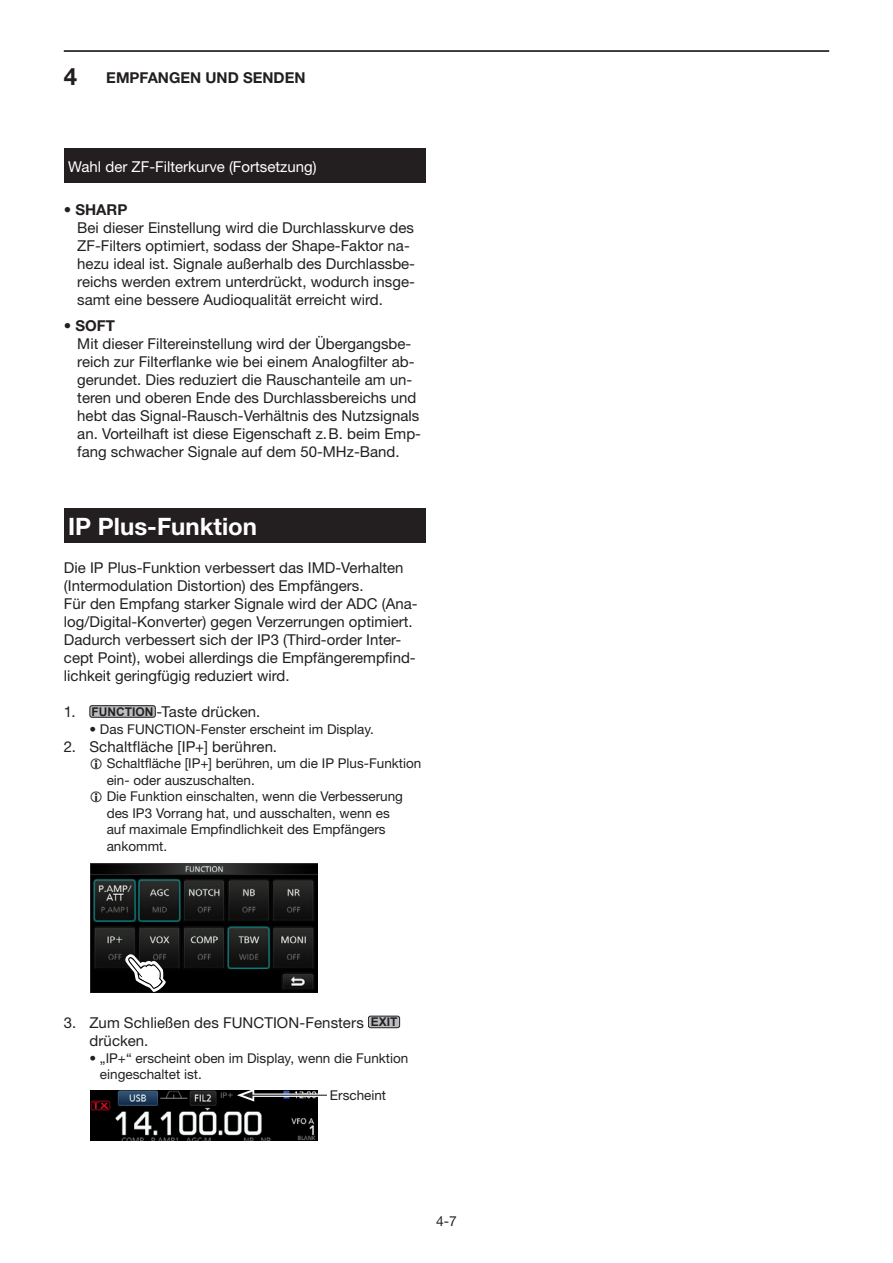
<style>
.page{position:relative;width:893px;height:1263px;background:#fff}
.page>*{position:absolute;margin:0;border:0;box-sizing:border-box;transform-origin:0 0}
.t1{font:700 24px "Helvetica Neue";color:#fff}
.t2{font:15px/18px "Helvetica Neue";color:#231f20}
.t3{font:15px "Helvetica Neue";color:#fff}
.t4{font:700 15px "Helvetica Neue";color:#231f20}
.t5{font:13.8px "Helvetica Neue";color:#231f20}
.t6{font:13.5px/16.5px "Helvetica Neue";color:#231f20}
.s1{font-size:24px}
.s2{font-weight:700}
.s3{font-family:"Arial";font-weight:700;font-size:12px}
</style>
<div class="page">
<hr style="left:64px;top:50px;width:765px;height:2px;background:#231f20">
<div style="left:64px;top:508px;width:361px;height:34px;background:#231f20"></div>
<div style="left:90px;top:706px;width:65px;height:11px;background:#bcbdc0;border-radius:2px"></div>
<div style="left:89px;top:705px;width:67px;height:13px;border:1px solid #231f20;border-radius:2px"></div>
<img style="left:91px;top:864px;width:226px;height:128px">
<svg style="left:126px;top:952px;width:41px;height:41px"></svg>
<div style="left:368px;top:1016px;width:32px;height:12px;background:#bcbdc0;border-radius:2px"></div>
<div style="left:368px;top:1016px;width:32px;height:12px;border:1px solid #231f20;border-radius:2px"></div>
<img style="left:91px;top:1090px;width:226px;height:50px">
<svg style="left:254px;top:1093px;width:73px;height:4px"></svg>
<hr style="left:250px;top:1095px;width:77px;height:1px;background:#231f20">
<svg style="left:237px;top:1090px;width:17px;height:11px"></svg>
<div style="left:64px;top:149px;width:361px;height:34px;background:#231f20"></div>
<p class="t4" style="left:64px;top:68px;width:243px"><span class="s1">4</span> EMPFANGEN UND SENDEN</p>
<p class="t3" style="left:68px;top:157px;width:250px">Wahl der ZF-Filterkurve (Fortsetzung)</p>
<p class="t2" style="left:77px;top:200px;width:339px;text-indent:-14px">• <span class="s2">SHARP<br></span>Bei dieser Einstellung wird die Durchlasskurve des ZF-Filters optimiert, sodass der Shape-Faktor na&shy;hezu ideal ist. Signale außerhalb des Durchlassbe&shy;reichs werden extrem unterdrückt, wodurch insge&shy;samt eine bessere Audioqualität erreicht wird.</p>
<p class="t2" style="left:77px;top:317px;width:345px;text-indent:-14px">• <span class="s2">SOFT<br></span>Mit dieser Filtereinstellung wird der Übergangsbe&shy;reich zur Filterflanke wie bei einem Analogfilter ab&shy;gerundet. Dies reduziert die Rauschanteile am un&shy;teren und oberen Ende des Durchlassbereichs und hebt das Signal-Rausch-Verhältnis des Nutzsignals an. Vorteilhaft ist diese Eigenschaft z.B. beim Emp&shy;fang schwacher Signale auf dem 50-MHz-Band.</p>
<h1 class="t1" style="left:68px;top:511px;width:190px">IP Plus-Funktion</h1>
<p class="t2" style="left:64px;top:558px;width:355px">Die IP Plus-Funktion verbessert das IMD-Verhalten (Intermodulation Distortion) des Empfängers.<br>Für den Empfang starker Signale wird der ADC (Ana&shy;log/Digital-Konverter) gegen Verzerrungen optimiert.<br>Dadurch verbessert sich der IP3 (Third-order Inter&shy;cept Point), wobei allerdings die Empfängerempfind&shy;lichkeit geringfügig reduziert wird.</p>
<p class="t2" style="left:64px;top:702px;width:198px">1. <span class="s3">FUNCTION</span> -Taste drücken.</p>
<p class="t6" style="left:89px;top:720px;width:286px">• Das FUNCTION-Fenster erscheint im Display.</p>
<p class="t2" style="left:64px;top:737px;width:215px">2. Schaltfläche [IP+] berühren.</p>
<p class="t6" style="left:107px;top:755px;width:316px">Schaltfläche [IP+] berühren, um die IP Plus-Funktion ein- oder auszuschalten.<br>Die Funktion einschalten, wenn die Verbesserung des IP3 Vorrang hat, und ausschalten, wenn es<br>auf maximale Empfindlichkeit des Empfängers ankommt.</p>
<p class="t2" style="left:89px;top:1013px;width:309px;text-indent:-26px">3. Zum Schließen des FUNCTION-Fensters <span class="s3">EXIT </span>drücken.</p>
<p class="t6" style="left:100px;top:1049px;width:310px;text-indent:-11px">• „IP+“ erscheint oben im Display, wenn die Funktion eingeschaltet ist.</p>
<p class="t6" style="left:330px;top:1087px;width:58px">Erscheint</p>
<p class="t5" style="left:436px;top:1213px;width:22px">4-7</p>
</div>
